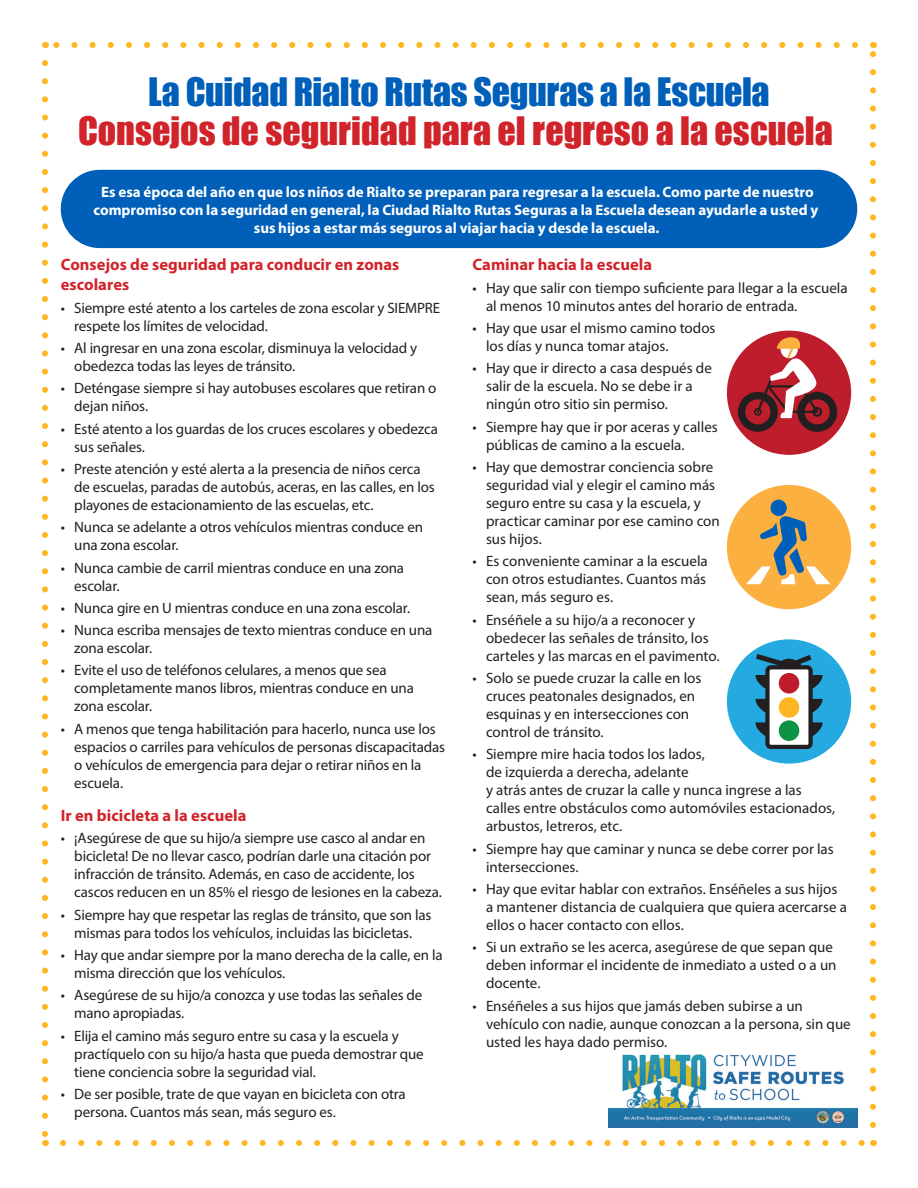
<style>
.page{position:relative;width:918px;height:1188px;background:#fff}
.page>*{position:absolute;margin:0;border:0;box-sizing:border-box;transform-origin:0 0}
.t1{font:36px "Impact";color:#d1232a}
.t2{font:36px "Impact";letter-spacing:-.01em;color:#005fb9}
.subhead_02_red{font:700 16.5px/19.8px "Myriad Pro";color:#d1232a}
.t3{font:15px/18px "Myriad Pro";letter-spacing:-.005em;color:#231f20}
.t4{font:700 15px/18px "Myriad Pro";letter-spacing:-.005em;color:#fff;text-align:center}
</style>
<div class="page">
<svg style="left:42px;top:63px;width:6px;height:1071px"></svg>
<svg style="left:63px;top:1140px;width:801px;height:6px"></svg>
<svg style="left:870px;top:54px;width:6px;height:1071px"></svg>
<svg style="left:54px;top:42px;width:801px;height:6px"></svg>
<div style="left:61px;top:170px;width:796px;height:78px;background:#005fb9;border-radius:39px"></div>
<div style="left:727px;top:331px;width:124px;height:124px;background:#be1d2c;border-radius:50%"></div>
<svg style="left:738px;top:337px;width:99px;height:95px"></svg>
<div style="left:727px;top:485px;width:124px;height:124px;background:#fbb03f;border-radius:50%"></div>
<div style="left:770px;top:500px;width:17px;height:16px;background:#005fb9;border-radius:50%"></div>
<svg style="left:746px;top:516px;width:85px;height:68px"></svg>
<div style="left:727px;top:639px;width:124px;height:125px;background:#24aae1;border-radius:50%"></div>
<svg style="left:755px;top:654px;width:68px;height:95px"></svg>
<div style="left:779px;top:720px;width:20px;height:21px;background:#0d9344;border-radius:50%"></div>
<div style="left:779px;top:697px;width:20px;height:21px;background:#ffb622;border-radius:50%"></div>
<div style="left:779px;top:673px;width:20px;height:21px;background:#be1d2c;border-radius:50%"></div>
<img style="left:609px;top:1054px;width:248px;height:73px">
<p class="t2" style="left:148px;top:64px;width:623px">La Cuidad Rialto Rutas Seguras a la Escuela</p>
<p class="t1" style="left:78px;top:103px;width:756px">Consejos de seguridad para el regreso a la escuela</p>
<p class="t4" style="left:94px;top:182px;width:726px">Es esa época del año en que los niños de Rialto se preparan para regresar a la escuela. Como parte de nuestro compromiso con la seguridad en general, la Ciudad Rialto Rutas Seguras a la Escuela desean ayudarle a usted y sus hijos a estar más seguros al viajar hacia y desde la escuela.</p>
<p class="subhead_02_red" style="left:61px;top:254px;width:340px">Consejos de seguridad para conducir en zonas escolares</p>
<p class="t3" style="left:74px;top:298px;width:367px;text-indent:-14px">• Siempre esté atento a los carteles de zona escolar y SIEMPRE respete los límites de velocidad.</p>
<p class="t3" style="left:74px;top:339px;width:345px;text-indent:-14px">• Al ingresar en una zona escolar, disminuya la velocidad y obedezca todas las leyes de tránsito.</p>
<p class="t3" style="left:74px;top:379px;width:364px;text-indent:-14px">• Deténgase siempre si hay autobuses escolares que retiran o dejan niños.</p>
<p class="t3" style="left:74px;top:419px;width:365px;text-indent:-14px">• Esté atento a los guardas de los cruces escolares y obedezca sus señales.</p>
<p class="t3" style="left:74px;top:460px;width:362px;text-indent:-14px">• Preste atención y esté alerta a la presencia de niños cerca de escuelas, paradas de autobús, aceras, en las calles, en los playones de estacionamiento de las escuelas, etc.</p>
<p class="t3" style="left:74px;top:518px;width:350px;text-indent:-14px">• Nunca se adelante a otros vehículos mientras conduce en una zona escolar.</p>
<p class="t3" style="left:74px;top:558px;width:331px;text-indent:-14px">• Nunca cambie de carril mientras conduce en una zona escolar.</p>
<p class="t3" style="left:61px;top:599px;width:351px">• Nunca gire en U mientras conduce en una zona escolar.</p>
<p class="t3" style="left:74px;top:621px;width:360px;text-indent:-14px">• Nunca escriba mensajes de texto mientras conduce en una zona escolar.</p>
<p class="t3" style="left:74px;top:661px;width:341px;text-indent:-14px">• Evite el uso de teléfonos celulares, a menos que sea completamente manos libros, mientras conduce en una zona escolar.</p>
<p class="t3" style="left:74px;top:720px;width:372px;text-indent:-14px">• A menos que tenga habilitación para hacerlo, nunca use los espacios o carriles para vehículos de personas discapacitadas o vehículos de emergencia para dejar o retirar niños en la escuela.</p>
<p class="subhead_02_red" style="left:61px;top:805px;width:187px">Ir en bicicleta a la escuela</p>
<p class="t3" style="left:74px;top:829px;width:369px;text-indent:-14px">• ¡Asegúrese de que su hijo/a siempre use casco al andar en bicicleta! De no llevar casco, podrían darle una citación por infracción de tránsito. Además, en caso de accidente, los cascos reducen en un 85% el riesgo de lesiones en la cabeza.</p>
<p class="t3" style="left:61px;top:905px;width:372px;text-align:center">• Siempre hay que respetar las reglas de tránsito, que son las mismas para todos los vehículos, incluidas las bicicletas.</p>
<p class="t3" style="left:74px;top:946px;width:370px;text-indent:-14px">• Hay que andar siempre por la mano derecha de la calle, en la misma dirección que los vehículos.</p>
<p class="t3" style="left:74px;top:986px;width:350px;text-indent:-14px">• Asegúrese de su hijo/a conozca y use todas las señales de mano apropiadas.</p>
<p class="t3" style="left:74px;top:1026px;width:351px;text-indent:-14px">• Elija el camino más seguro entre su casa y la escuela y practíquelo con su hijo/a hasta que pueda demostrar que tiene conciencia sobre la seguridad vial.</p>
<p class="t3" style="left:74px;top:1085px;width:333px;text-indent:-14px">• De ser posible, trate de que vayan en bicicleta con otra persona. Cuantos más sean, más seguro es.</p>
<p class="subhead_02_red" style="left:472px;top:254px;width:181px">Caminar hacia la escuela</p>
<p class="t3" style="left:486px;top:279px;width:363px;text-indent:-14px">• Hay que salir con tiempo suficiente para llegar a la escuela al menos 10 minutos antes del horario de entrada.</p>
<p class="t3" style="left:486px;top:319px;width:231px;text-indent:-14px">• Hay que usar el mismo camino todos los días y nunca tomar atajos.</p>
<p class="t3" style="left:486px;top:359px;width:227px;text-indent:-14px">• Hay que ir directo a casa después de salir de la escuela. No se debe ir a ningún otro sitio sin permiso.</p>
<p class="t3" style="left:486px;top:418px;width:233px;text-indent:-14px">• Siempre hay que ir por aceras y calles públicas de camino a la escuela.</p>
<p class="t3" style="left:486px;top:458px;width:235px;text-indent:-14px">• Hay que demostrar conciencia sobre seguridad vial y elegir el camino más seguro entre su casa y la escuela, y practicar caminar por ese camino con sus hijos.</p>
<p class="t3" style="left:486px;top:552px;width:223px;text-align:justify;text-indent:-14px">• Es conveniente caminar a la escuela con otros estudiantes. Cuantos más sean, más seguro es.</p>
<p class="t3" style="left:486px;top:610px;width:235px;text-indent:-14px">• Enséñele a su hijo/a a reconocer y obedecer las señales de tránsito, los carteles y las marcas en el pavimento.</p>
<p class="t3" style="left:486px;top:669px;width:217px;text-indent:-14px">• Solo se puede cruzar la calle en los cruces peatonales designados, en esquinas y en intersecciones con control de tránsito.</p>
<p class="t3" style="left:486px;top:745px;width:351px;text-indent:-14px">• Siempre mire hacia todos los lados,<br>de izquierda a derecha, adelante<br>y atrás antes de cruzar la calle y nunca ingrese a las calles entre obstáculos como automóviles estacionados, arbustos, letreros, etc.</p>
<p class="t3" style="left:486px;top:839px;width:349px;text-indent:-14px">• Siempre hay que caminar y nunca se debe correr por las intersecciones.</p>
<p class="t3" style="left:486px;top:880px;width:363px;text-indent:-14px">• Hay que evitar hablar con extraños. Enséñeles a sus hijos a mantener distancia de cualquiera que quiera acercarse a ellos o hacer contacto con ellos.</p>
<p class="t3" style="left:486px;top:938px;width:352px;text-indent:-14px">• Si un extraño se les acerca, asegúrese de que sepan que deben informar el incidente de inmediato a usted o a un docente.</p>
<p class="t3" style="left:486px;top:996px;width:366px;text-indent:-14px">• Enséñeles a sus hijos que jamás deben subirse a un vehículo con nadie, aunque conozcan a la persona, sin que usted les haya dado permiso.</p>
</div>
